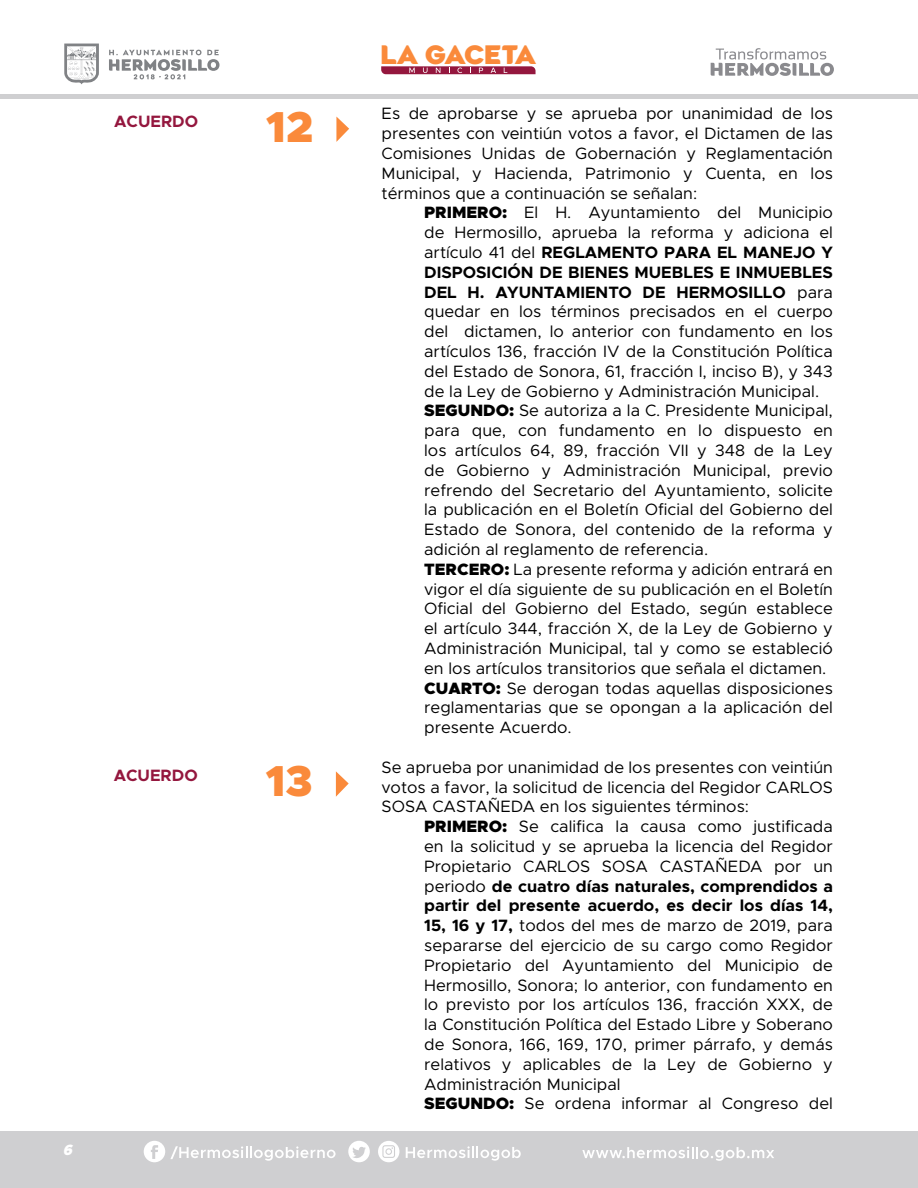
<style>
.page{position:relative;width:918px;height:1188px;background:#fff}
.page>*{position:absolute;margin:0;border:0;box-sizing:border-box;transform-origin:0 0}
.t1{font:900 43.5px "Metropolis";color:#fa8a3b}
.t2{font:900 25.35px "Agenor";letter-spacing:-.025em;color:#fa8a3b}
.t3{font:16.5px/19.8px "Metropolis";color:#000;text-align:justify}
.t4{font:700 16.5px "Metropolis";color:#94173e}
.t5{font:italic 900 15px "Metropolis";color:#fff;scale:.94 1}
.s1{font-weight:900}
.s2{font-weight:700}
</style>
<div class="page">
<div style="left:0;top:1132px;width:918px;height:56px;background:#cfcfd1"></div>
<div style="left:0;top:94px;width:918px;height:5px;background:#cfcfd1"></div>
<svg style="left:109px;top:50px;width:110px;height:29px"></svg>
<svg style="left:64px;top:44px;width:35px;height:40px"></svg>
<svg style="left:378px;top:1141px;width:21px;height:21px"></svg>
<svg style="left:348px;top:1141px;width:22px;height:21px"></svg>
<svg style="left:144px;top:1141px;width:192px;height:21px"></svg>
<svg style="left:406px;top:1146px;width:115px;height:15px"></svg>
<svg style="left:582px;top:1147px;width:192px;height:14px"></svg>
<svg style="left:381px;top:66px;width:155px;height:8px"></svg>
<svg style="left:711px;top:48px;width:123px;height:28px"></svg>
<svg style="left:336px;top:117px;width:13px;height:25px"></svg>
<svg style="left:336px;top:771px;width:13px;height:26px"></svg>
<p class="t4" style="left:114px;top:111px;width:86px">ACUERDO</p>
<h1 class="t1" style="left:266px;top:99px;width:49px">12</h1>
<p class="t4" style="left:114px;top:765px;width:86px">ACUERDO</p>
<h1 class="t1" style="left:266px;top:753px;width:48px">13</h1>
<p class="t5" style="left:63px;top:1140px;width:16px">6</p>
<h2 class="t2" style="left:381px;top:38px;width:157px">LA GACETA</h2>
<p class="t3" style="left:382px;top:104px;width:453px">Es de aprobarse y se aprueba por unanimidad de los presentes con veintiún votos a favor, el Dictamen de las Comisiones Unidas de Gobernación y Reglamentación Municipal, y Hacienda, Patrimonio y Cuenta, en los términos que a continuación se señalan:</p>
<p class="t3" style="left:424px;top:203px;width:410px;text-align:left"><span class="s1">PRIMERO:</span> El H. Ayuntamiento del Municipio de Hermosillo, aprueba la reforma y adiciona el artículo 41 del <span class="s2">REGLAMENTO PARA EL MANEJO Y DISPOSICIÓN DE BIENES MUEBLES E INMUEBLES DEL H. AYUNTAMIENTO DE HERMOSILLO</span> para quedar en los términos precisados en el cuerpo del dictamen, lo anterior con fundamento en los artículos 136, fracción IV de la Constitución Política del Estado de Sonora, 61, fracción I, inciso B), y 343 de la Ley de Gobierno y Administración Municipal.<br><span class="s1">SEGUNDO:</span> Se autoriza a la C. Presidente Municipal, para que, con fundamento en lo dispuesto en los artículos 64, 89, fracción VII y 348 de la Ley de Gobierno y Administración Municipal, previo refrendo del Secretario del Ayuntamiento, solicite la publicación en el Boletín Oficial del Gobierno del Estado de Sonora, del contenido de la reforma y adición al reglamento de referencia.<br><span class="s1">TERCERO:</span> La presente reforma y adición entrará en vigor el día siguiente de su publicación en el Boletín Oficial del Gobierno del Estado, según establece el artículo 344, fracción X, de la Ley de Gobierno y Administración Municipal, tal y como se estableció en los artículos transitorios que señala el dictamen.<br><span class="s1">CUARTO:</span> Se derogan todas aquellas disposiciones reglamentarias que se opongan a la aplicación del presente Acuerdo.</p>
<p class="t3" style="left:382px;top:757px;width:453px">Se aprueba por unanimidad de los presentes con veintiún votos a favor, la solicitud de licencia del Regidor CARLOS SOSA CASTAÑEDA en los siguientes términos:</p>
<p class="t3" style="left:424px;top:817px;width:410px;text-align:left"><span class="s1">PRIMERO:</span> Se califica la causa como justificada en la solicitud y se aprueba la licencia del Regidor Propietario CARLOS SOSA CASTAÑEDA por un periodo <span class="s2">de cuatro días naturales, comprendidos a partir del presente acuerdo, es decir los días 14, 15, 16 y 17,</span> todos del mes de marzo de 2019, para separarse del ejercicio de su cargo como Regidor Propietario del Ayuntamiento del Municipio de Hermosillo, Sonora; lo anterior, con fundamento en lo previsto por los artículos 136, fracción XXX, de la Constitución Política del Estado Libre y Soberano de Sonora, 166, 169, 170, primer párrafo, y demás relativos y aplicables de la Ley de Gobierno y Administración Municipal<br><span class="s1">SEGUNDO:</span> Se ordena informar al Congreso del</p>
</div>
